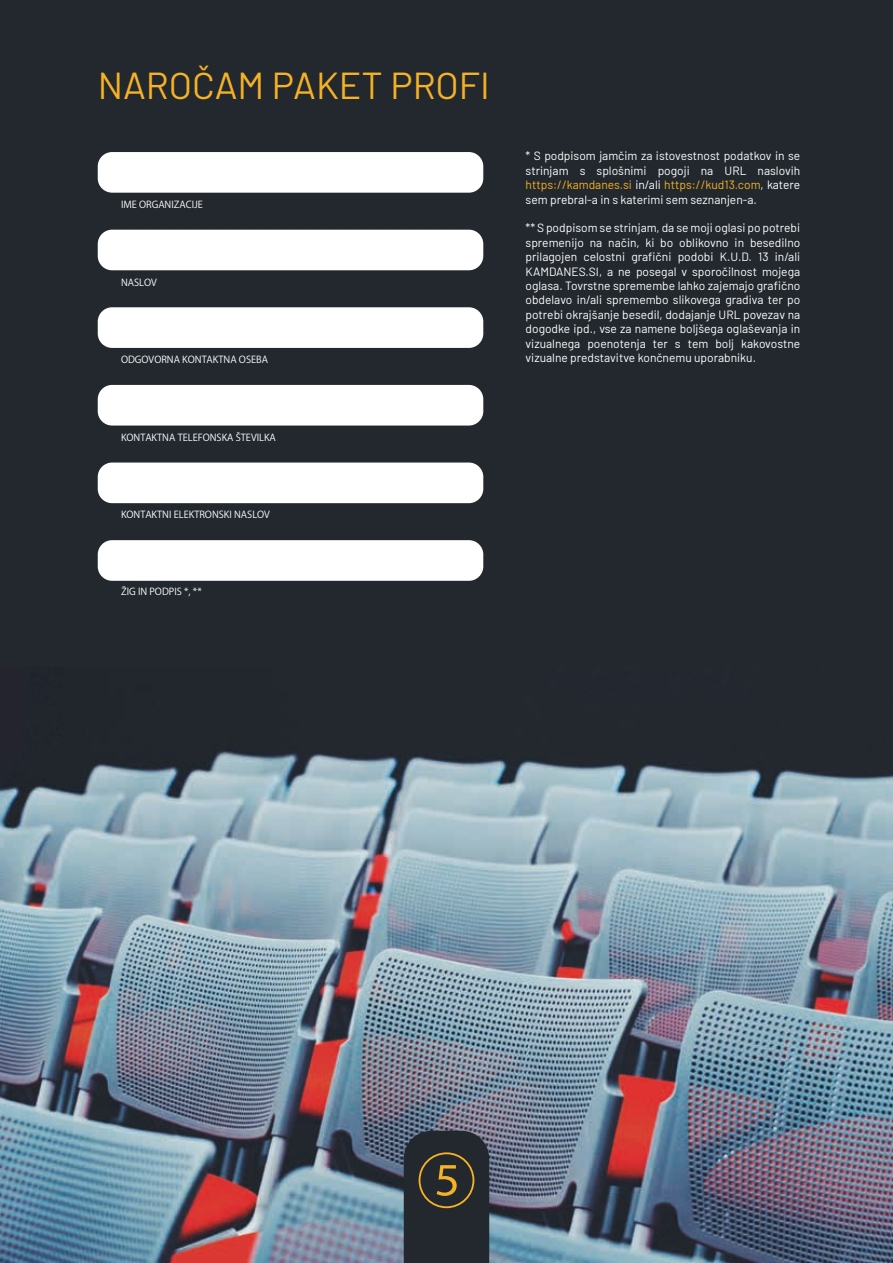
<style>
.page{position:relative;width:893px;height:1263px;background:#fff}
.page>*{position:absolute;margin:0;border:0;box-sizing:border-box;transform-origin:0 0}
.t1{font:60px "Koz Go Pr 6 N";color:#f6b225}
.t2{font:37.5px "Barlow";color:#f6b225}
.t3{font:12px/14.4px "Barlow";color:#fff;text-align:justify}
.t4{font:9.6px "Koz Go Pr 6 N";color:#fff}
.s1{color:#f6b225}
</style>
<div class="page">
<div style="left:0;top:0;width:893px;height:677px;background:#22282e"></div>
<img style="left:0;top:677px;width:893px;height:586px">
<div style="left:404px;top:1131px;width:85px;height:132px;background:#22282e"></div>
<div style="left:98px;top:152px;width:385px;height:41px;background:#fff;border-radius:14px"></div>
<div style="left:98px;top:230px;width:385px;height:40px;background:#fff;border-radius:14px"></div>
<div style="left:98px;top:307px;width:385px;height:41px;background:#fff;border-radius:14px"></div>
<div style="left:98px;top:385px;width:385px;height:40px;background:#fff;border-radius:14px"></div>
<div style="left:98px;top:462px;width:385px;height:41px;background:#fff;border-radius:14px"></div>
<div style="left:98px;top:540px;width:385px;height:41px;background:#fff;border-radius:14px"></div>
<h2 class="t2" style="left:98px;top:59px;width:394px">NAROČAM PAKET PROFI</h2>
<p class="t4" style="left:121px;top:199px;width:84px">IME ORGANIZACIJE</p>
<p class="t4" style="left:121px;top:277px;width:37px">NASLOV</p>
<p class="t4" style="left:121px;top:354px;width:149px">ODGOVORNA KONTAKTNA OSEBA</p>
<p class="t4" style="left:121px;top:432px;width:156px">KONTAKTNA TELEFONSKA ŠTEVILKA</p>
<p class="t4" style="left:121px;top:509px;width:150px">KONTAKTNI ELEKTRONSKI NASLOV</p>
<p class="t4" style="left:121px;top:586px;width:82px">ŽIG IN PODPIS *, **</p>
<p class="t3" style="left:526px;top:148px;width:276px">* S podpisom jamčim za istovestnost podatkov in se strinjam s splošnimi pogoji na URL naslovih <span class="s1">https://kamdanes.si</span> in/ali <span class="s1">https://kud13.com</span>, katere sem prebral-a in s katerimi sem seznanjen-a.</p>
<p class="t3" style="left:526px;top:220px;width:276px">** S podpisom se strinjam, da se moji oglasi po potrebi spremenijo na način, ki bo oblikovno in besedilno prilagojen celostni grafični podobi K.U.D. 13 in/ali KAMDANES.SI, a ne posegal v sporočilnost mojega oglasa. Tovrstne spremembe lahko zajemajo grafično obdelavo in/ali spremembo slikovega gradiva ter po potrebi okrajšanje besedil, dodajanje URL povezav na dogodke ipd., vse za namene boljšega oglaševanja in vizualnega poenotenja ter s tem bolj kakovostne vizualne predstavitve končnemu uporabniku.</p>
<h1 class="t1" style="left:416px;top:1147px;width:61px">⑤</h1>
</div>
